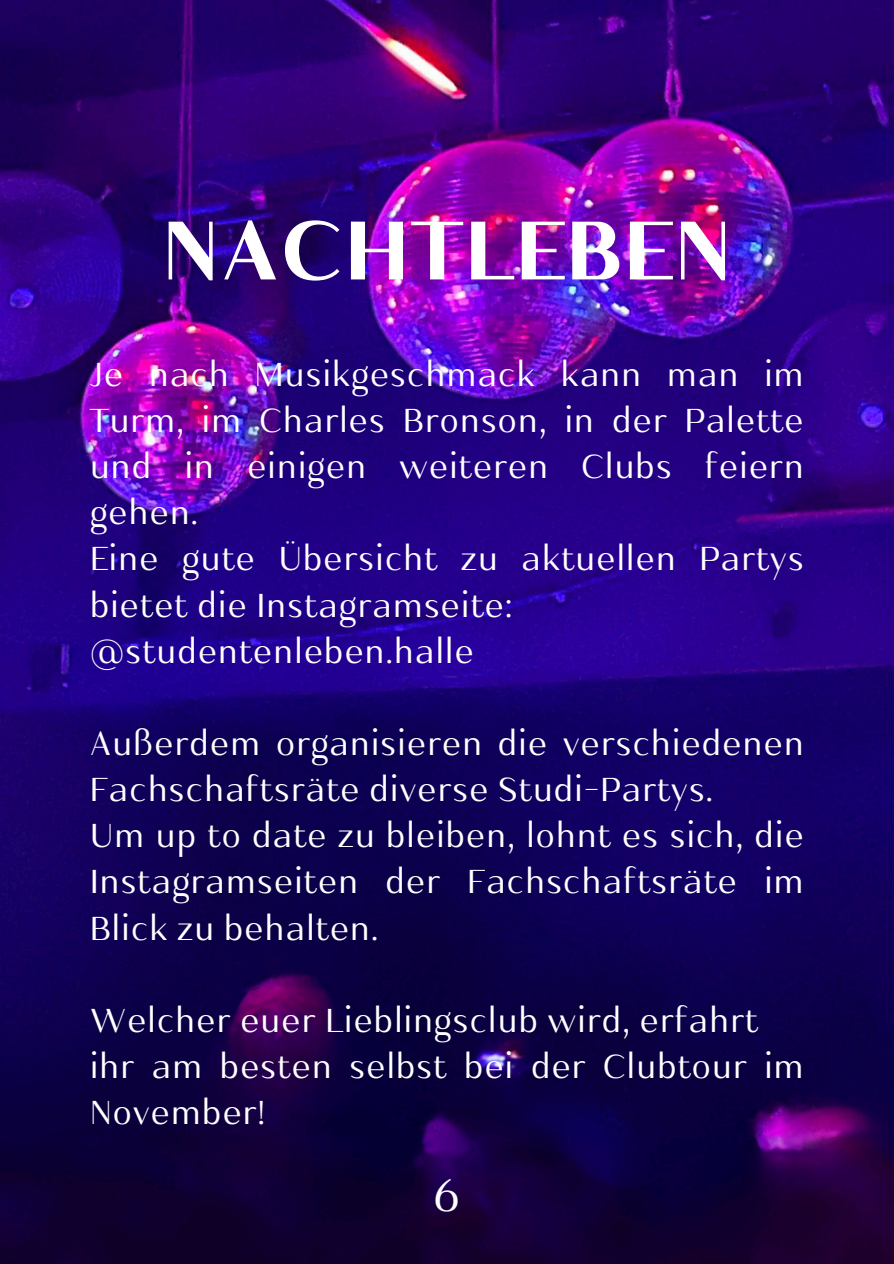
<style>
.page{position:relative;width:894px;height:1264px;background:#fff}
.page>*{position:absolute;margin:0;border:0;box-sizing:border-box;transform-origin:0 0}
.t1{font:700 82.5px "Kulachat HC";color:#fff}
.t2{font:45px "Kulachat HC";color:#fff}
.t3{font:33px/46.2px "Kulachat HC";color:#fff}
</style>
<div class="page">
<img style="left:0;top:0;width:893px;height:1263px">
<p class="t1" style="left:162px;top:222px;width:571px">NACHTLEBEN</p>
<h1 class="t3" style="left:89px;top:356px;width:716px;text-align:justify">Je nach Musikgeschmack kann man im Turm, im Charles Bronson, in der Palette und in einigen weiteren Clubs feiern gehen.</h1>
<p class="t3" style="left:89px;top:540px;width:716px">Eine gute Übersicht zu aktuellen Partys bietet die Instagramseite:</p>
<p class="t3" style="left:89px;top:633px;width:386px">@studentenleben.halle</p>
<p class="t3" style="left:89px;top:725px;width:716px">Außerdem organisieren die verschiedenen<br>Fachschaftsräte diverse Studi-Partys.</p>
<p class="t3" style="left:89px;top:817px;width:716px;text-align:justify">Um up to date zu bleiben, lohnt es sich, die Instagramseiten der Fachschaftsräte im Blick zu behalten.</p>
<p class="t3" style="left:89px;top:1002px;width:670px">Welcher euer Lieblingsclub wird, erfahrt</p>
<p class="t3" style="left:89px;top:1048px;width:716px">ihr am besten selbst bei der Clubtour im<br>November!</p>
<p class="t2" style="left:432px;top:1178px;width:30px">6</p>
</div>
